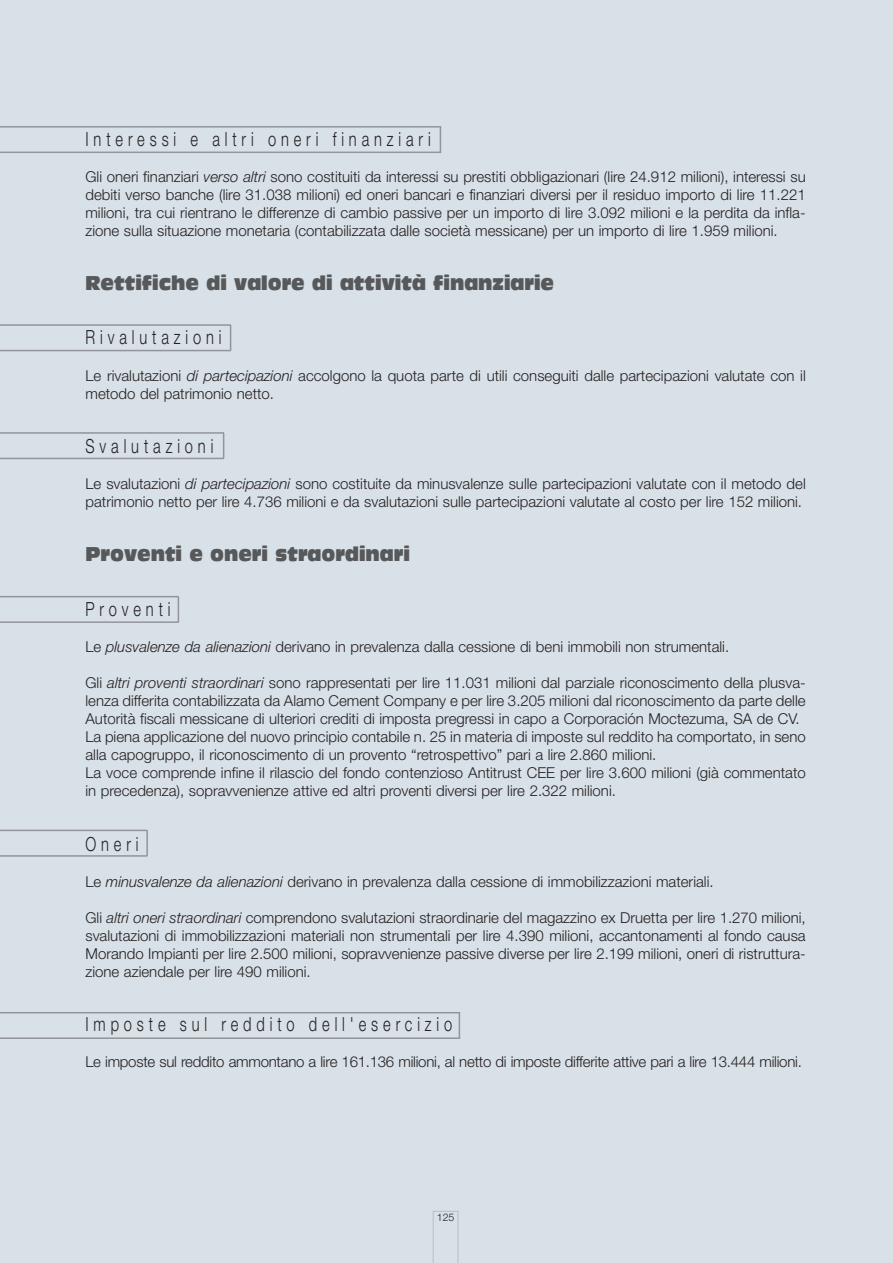
<style>
.page{position:relative;width:893px;height:1263px;background:#fff}
.page>*{position:absolute;margin:0;border:0;box-sizing:border-box;transform-origin:0 0}
.t1{font:300 19.5px "Helvetica Neue";letter-spacing:.335em;color:#231f20;scale:.75 1}
.t2{font:19.5px "Antique Olive Nord";color:#57585a;scale:.75 1}
.t3{font:300 15px/18px "Helvetica Neue";color:#231f20}
.t4{font:300 10.5px "Helvetica Neue";color:#231f20}
.s1{font-style:italic}
</style>
<div class="page">
<div style="left:0;top:0;width:892px;height:1263px;background:#d8e1e7"></div>
<h1 class="t1" style="left:85px;top:132px;width:462px">Interessi e altri oneri finanziari</h1>
<p class="t3" style="left:85px;top:169px;width:721px;text-align:justify">Gli oneri finanziari <span class="s1">verso altri</span> sono costituiti da interessi su prestiti obbligazionari (lire 24.912 milioni), interessi su debiti verso banche (lire 31.038 milioni) ed oneri bancari e finanziari diversi per il residuo importo di lire 11.221 milioni, tra cui rientrano le differenze di cambio passive per un importo di lire 3.092 milioni e la perdita da infla&shy;zione sulla situazione monetaria (contabilizzata dalle società messicane) per un importo di lire 1.959 milioni.</p>
<h1 class="t2" style="left:85px;top:276px;width:626px">Rettifiche di valore di attività finanziarie</h1>
<h1 class="t1" style="left:85px;top:331px;width:183px">Rivalutazioni</h1>
<p class="t3" style="left:85px;top:368px;width:721px">Le rivalutazioni <span class="s1">di partecipazioni</span> accolgono la quota parte di utili conseguiti dalle partecipazioni valutate con il metodo del patrimonio netto.</p>
<h1 class="t1" style="left:85px;top:439px;width:172px">Svalutazioni</h1>
<p class="t3" style="left:85px;top:476px;width:721px">Le svalutazioni <span class="s1">di partecipazioni</span> sono costituite da minusvalenze sulle partecipazioni valutate con il metodo del patrimonio netto per lire 4.736 milioni e da svalutazioni sulle partecipazioni valutate al costo per lire 152 milioni.</p>
<h1 class="t2" style="left:85px;top:547px;width:434px">Proventi e oneri straordinari</h1>
<h1 class="t1" style="left:85px;top:602px;width:115px">Proventi</h1>
<p class="t3" style="left:85px;top:639px;width:645px">Le <span class="s1">plusvalenze da alienazioni</span> derivano in prevalenza dalla cessione di beni immobili non strumentali.</p>
<p class="t3" style="left:85px;top:675px;width:721px">Gli <span class="s1">altri proventi straordinari</span> sono rappresentati per lire 11.031 milioni dal parziale riconoscimento della plusva&shy;lenza differita contabilizzata da Alamo Cement Company e per lire 3.205 milioni dal riconoscimento da parte delle Autorità fiscali messicane di ulteriori crediti di imposta pregressi in capo a Corporación Moctezuma, SA de CV.<br>La piena applicazione del nuovo principio contabile n. 25 in materia di imposte sul reddito ha comportato, in seno alla capogruppo, il riconoscimento di un provento “retrospettivo” pari a lire 2.860 milioni.<br>La voce comprende infine il rilascio del fondo contenzioso Antitrust CEE per lire 3.600 milioni (già commentato in precedenza), sopravvenienze attive ed altri proventi diversi per lire 2.322 milioni.</p>
<h1 class="t1" style="left:85px;top:837px;width:72px">Oneri</h1>
<p class="t3" style="left:85px;top:874px;width:629px">Le <span class="s1">minusvalenze da alienazioni</span> derivano in prevalenza dalla cessione di immobilizzazioni materiali.</p>
<p class="t3" style="left:85px;top:910px;width:721px;text-align:justify">Gli <span class="s1">altri oneri straordinari</span> comprendono svalutazioni straordinarie del magazzino ex Druetta per lire 1.270 milioni, svalutazioni di immobilizzazioni materiali non strumentali per lire 4.390 milioni, accantonamenti al fondo causa Morando Impianti per lire 2.500 milioni, sopravvenienze passive diverse per lire 2.199 milioni, oneri di ristruttura&shy;zione aziendale per lire 490 milioni.</p>
<h1 class="t1" style="left:85px;top:1017px;width:490px">Imposte sul reddito dell'esercizio</h1>
<p class="t3" style="left:85px;top:1055px;width:717px">Le imposte sul reddito ammontano a lire 161.136 milioni, al netto di imposte differite attive pari a lire 13.444 milioni.</p>
<p class="t4" style="left:437px;top:1213px;width:19px">125</p>
</div>
